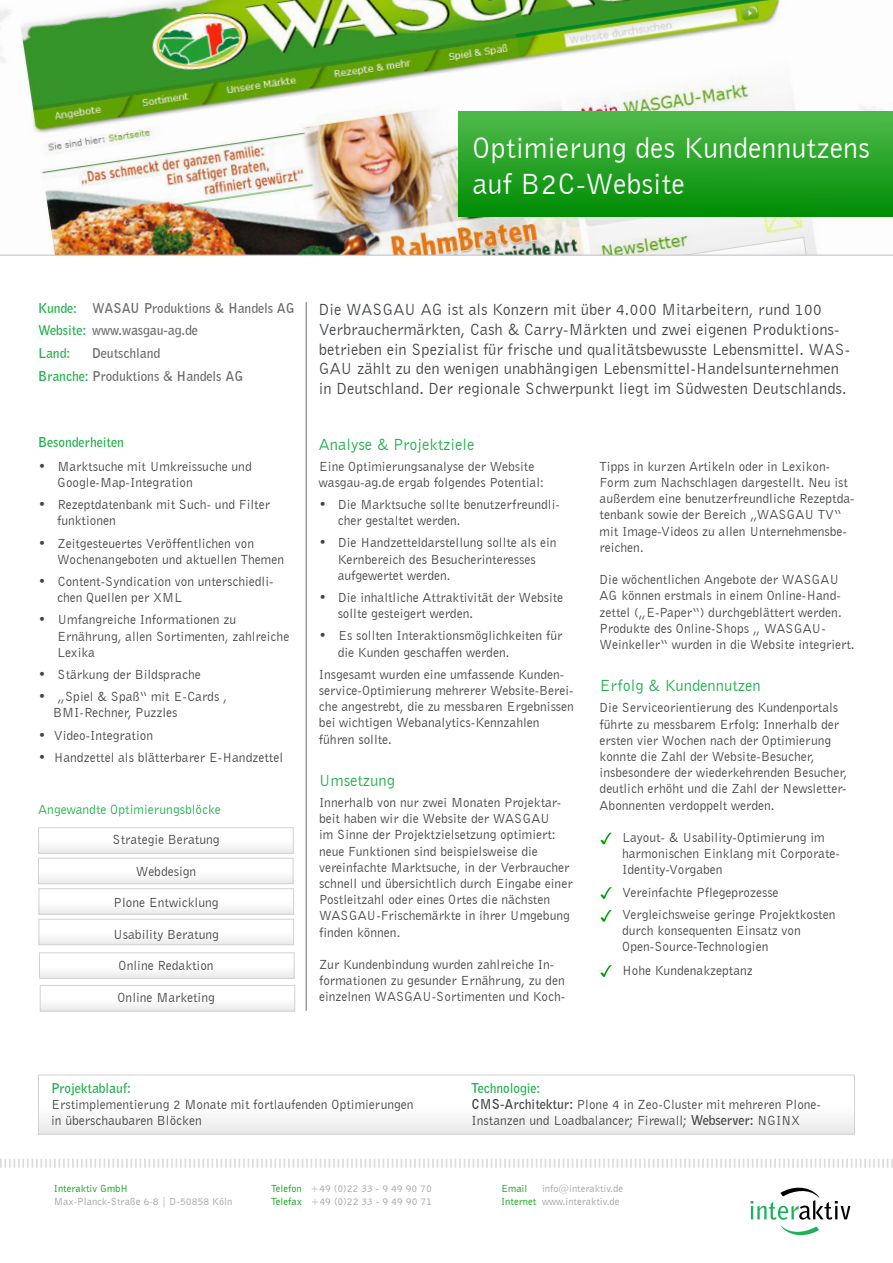
<style>
.page{position:relative;width:893px;height:1263px;background:#fff}
.page>*{position:absolute;margin:0;border:0;box-sizing:border-box;transform-origin:0 0}
.t1{font:30px/36px "Bell Gothic BT";color:#fff}
.content{font:16.5px/19.8px "Bell Gothic BT";color:#414447}
.t2{font:16.5px "Bell Gothic BT";color:#1faf4b}
.content-2{font:13.5px/16.2px "Bell Gothic BT";color:#414447}
.t3{font:700 13.5px "Bell Gothic BT";color:#6b6b6b}
.t4{font:700 13.5px "Bell Gothic BT";color:#1faf4b}
.t5{font:13.5px "Bell Gothic BT";color:#1faf4b}
.t6{font:10.5px/12.6px "Bell Gothic BT";color:#a0a0a0}
.t7{font:10.5px "Bell Gothic BT";color:#009f08}
.s1{color:#1faf4b}
.s2{font-weight:700}
.s3{color:#009f08}
</style>
<div class="page">
<svg style="left:750px;top:1187px;width:100px;height:49px"></svg>
<svg style="left:0;top:1159px;width:893px;height:9px"></svg>
<div style="left:40px;top:985px;width:255px;height:26px;background:linear-gradient(to right,#fbfbfb,#fbfbfb)"></div>
<div style="left:40px;top:985px;width:255px;height:26px;border:1px solid #d2d2d2"></div>
<div style="left:38px;top:1075px;width:816px;height:59px;background:linear-gradient(to bottom,#fff,#efefef)"></div>
<div style="left:38px;top:1075px;width:817px;height:59px;border:1px solid #d2d2d2"></div>
<img style="left:0;top:0;width:893px;height:255px">
<div style="left:39px;top:828px;width:254px;height:25px;background:linear-gradient(to right,#fbfbfb,#fbfbfb)"></div>
<div style="left:38px;top:827px;width:255px;height:26px;border:1px solid #d2d2d2"></div>
<div style="left:40px;top:953px;width:254px;height:25px;background:linear-gradient(to right,#fbfbfb,#fbfbfb)"></div>
<div style="left:39px;top:953px;width:255px;height:25px;border:1px solid #d2d2d2"></div>
<div style="left:38px;top:858px;width:255px;height:26px;background:linear-gradient(to right,#fbfbfb,#fbfbfb)"></div>
<div style="left:38px;top:858px;width:255px;height:26px;border:1px solid #d2d2d2"></div>
<div style="left:39px;top:889px;width:255px;height:25px;background:linear-gradient(to right,#fbfbfb,#fbfbfb)"></div>
<div style="left:39px;top:888px;width:255px;height:26px;border:1px solid #d2d2d2"></div>
<div style="left:39px;top:919px;width:255px;height:26px;background:linear-gradient(to right,#fbfbfb,#fbfbfb)"></div>
<div style="left:39px;top:919px;width:255px;height:26px;border:1px solid #d2d2d2"></div>
<svg style="left:601px;top:832px;width:11px;height:12px"></svg>
<svg style="left:601px;top:887px;width:11px;height:12px"></svg>
<svg style="left:601px;top:910px;width:11px;height:12px"></svg>
<svg style="left:601px;top:965px;width:11px;height:12px"></svg>
<hr style="left:306px;top:302px;width:1px;height:709px;background:#6b6b6b">
<div style="left:458px;top:112px;width:435px;height:105px;background:linear-gradient(to bottom,#51bb4b,#008c04)"></div>
<hr style="left:0;top:255px;width:893px;height:1px;background:#bebebe">
<p class="t1" style="left:472px;top:129px;width:399px">Optimierung des Kundennutzens auf B2C-Website</p>
<p class="t3" style="left:38px;top:299px;width:258px"><span class="s1">Kunde:</span> WASAU Produktions &amp; Handels AG</p>
<p class="t3" style="left:38px;top:321px;width:161px"><span class="s1">Website:</span> www.wasgau-ag.de</p>
<p class="t4" style="left:38px;top:344px;width:33px">Land:</p>
<p class="t3" style="left:92px;top:344px;width:69px">Deutschland</p>
<p class="t3" style="left:38px;top:367px;width:207px"><span class="s1">Branche:</span> Produktions &amp; Handels AG</p>
<p class="t4" style="left:38px;top:433px;width:87px">Besonderheiten</p>
<p class="content-2" style="left:38px;top:458px;width:215px">• Marktsuche mit Umkreissuche und</p>
<p class="content-2" style="left:57px;top:474px;width:137px">Google-Map-Integration</p>
<p class="content-2" style="left:38px;top:496px;width:233px">• Rezeptdatenbank mit Such- und Filter</p>
<p class="content-2" style="left:57px;top:512px;width:60px">funktionen</p>
<p class="content-2" style="left:57px;top:535px;width:229px;text-indent:-19px">• Zeitgesteuertes Veröffentlichen von<br>Wochenangeboten und aktuellen Themen</p>
<p class="content-2" style="left:38px;top:573px;width:237px">• Content-Syndication von unterschiedli-</p>
<p class="content-2" style="left:57px;top:589px;width:126px">chen Quellen per XML</p>
<p class="content-2" style="left:57px;top:611px;width:234px;text-indent:-19px">• Umfangreiche Informationen zu<br>Ernährung, allen Sortimenten, zahlreiche</p>
<p class="content-2" style="left:57px;top:644px;width:39px">Lexika</p>
<p class="content-2" style="left:38px;top:666px;width:164px">• Stärkung der Bildsprache</p>
<p class="content-2" style="left:53px;top:688px;width:175px;text-indent:-15px">• „Spiel &amp; Spaß“ mit E-Cards ,<br>BMI-Rechner, Puzzles</p>
<p class="content-2" style="left:38px;top:727px;width:116px">• Video-Integration</p>
<p class="content-2" style="left:38px;top:749px;width:246px">• Handzettel als blätterbarer E-Handzettel</p>
<p class="t5" style="left:38px;top:801px;width:184px">Angewandte Optimierungsblöcke</p>
<p class="content-2" style="left:112px;top:831px;width:109px">Strategie Beratung</p>
<p class="content-2" style="left:136px;top:863px;width:62px">Webdesign</p>
<p class="content-2" style="left:114px;top:894px;width:106px">Plone Entwicklung</p>
<p class="content-2" style="left:113px;top:926px;width:107px">Usability Beratung</p>
<p class="content-2" style="left:119px;top:957px;width:97px">Online Redaktion</p>
<p class="content-2" style="left:117px;top:989px;width:99px">Online Marketing</p>
<p class="content" style="left:319px;top:299px;width:533px">Die WASGAU AG ist als Konzern mit über 4.000 Mitarbeitern, rund 100<br>Verbrauchermärkten, Cash &amp; Carry-Märkten und zwei eigenen Produktions&shy;betrieben ein Spezialist für frische und qualitätsbewusste Lebensmittel. WAS-GAU zählt zu den wenigen unabhängigen Lebensmittel-Handelsunternehmen in Deutschland. Der regionale Schwerpunkt liegt im Südwesten Deutschlands.</p>
<p class="t2" style="left:319px;top:434px;width:157px">Analyse &amp; Projektziele</p>
<p class="content-2" style="left:319px;top:458px;width:226px">Eine Optimierungsanalyse der Website wasgau-ag.de ergab folgendes Potential:</p>
<p class="content-2" style="left:319px;top:496px;width:242px">• Die Marktsuche sollte benutzerfreundli-</p>
<p class="content-2" style="left:338px;top:512px;width:124px">cher gestaltet werden.</p>
<p class="content-2" style="left:319px;top:534px;width:239px">• Die Handzetteldarstellung sollte als ein</p>
<p class="content-2" style="left:338px;top:551px;width:199px">Kernbereich des Besucherinteresses aufgewertet werden.</p>
<p class="content-2" style="left:319px;top:589px;width:246px">• Die inhaltliche Attraktivität der Website</p>
<p class="content-2" style="left:338px;top:605px;width:137px">sollte gesteigert werden.</p>
<p class="content-2" style="left:319px;top:627px;width:245px">• Es sollten Interaktionsmöglichkeiten für</p>
<p class="content-2" style="left:338px;top:644px;width:173px">die Kunden geschaffen werden.</p>
<p class="content-2" style="left:319px;top:666px;width:256px">Insgesamt wurden eine umfassende Kunden&shy;service-Optimierung mehrerer Website-Berei&shy;che angestrebt, die zu messbaren Ergebnissen bei wichtigen Webanalytics-Kennzahlen führen sollte.</p>
<p class="t2" style="left:319px;top:770px;width:78px">Umsetzung</p>
<p class="content-2" style="left:319px;top:794px;width:255px">Innerhalb von nur zwei Monaten Projektar&shy;beit haben wir die Website der WASGAU<br>im Sinne der Projektzielsetzung optimiert: neue Funktionen sind beispielsweise die vereinfachte Marktsuche, in der Verbraucher schnell und übersichtlich durch Eingabe einer Postleitzahl oder eines Ortes die nächsten WASGAU-Frischemärkte in ihrer Umgebung finden können.</p>
<p class="content-2" style="left:319px;top:956px;width:248px">Zur Kundenbindung wurden zahlreiche In&shy;formationen zu gesunder Ernährung, zu den einzelnen WASGAU-Sortimenten und Koch-</p>
<p class="content-2" style="left:600px;top:458px;width:257px">Tipps in kurzen Artikeln oder in Lexikon-Form zum Nachschlagen dargestellt. Neu ist außerdem eine benutzerfreundliche Rezeptda&shy;tenbank sowie der Bereich „WASGAU TV“ mit Image-Videos zu allen Unternehmensbe&shy;reichen.</p>
<p class="content-2" style="left:600px;top:571px;width:257px">Die wöchentlichen Angebote der WASGAU AG können erstmals in einem Online-Hand&shy;zettel („E-Paper“) durchgeblättert werden.<br>Produkte des Online-Shops „ WASGAU-Weinkeller“ wurden in die Website integriert.</p>
<p class="t2" style="left:600px;top:675px;width:163px">Erfolg &amp; Kundennutzen</p>
<p class="content-2" style="left:600px;top:699px;width:249px">Die Serviceorientierung des Kundenportals führte zu messbarem Erfolg: Innerhalb der ersten vier Wochen nach der Optimierung konnte die Zahl der Website-Besucher, insbesondere der wiederkehrenden Besucher, deutlich erhöht und die Zahl der Newsletter-Abonnenten verdoppelt werden.</p>
<p class="content-2" style="left:622px;top:829px;width:204px">Layout- &amp; Usability-Optimierung im</p>
<p class="content-2" style="left:622px;top:845px;width:219px">harmonischen Einklang mit Corporate-</p>
<p class="content-2" style="left:622px;top:861px;width:102px">Identity-Vorgaben</p>
<p class="content-2" style="left:622px;top:884px;width:158px">Vereinfachte Pflegeprozesse</p>
<p class="content-2" style="left:622px;top:906px;width:215px">Vergleichsweise geringe Projektkosten</p>
<p class="content-2" style="left:622px;top:922px;width:180px">durch konsequenten Einsatz von</p>
<p class="content-2" style="left:622px;top:938px;width:148px">Open-Source-Technologien</p>
<p class="content-2" style="left:622px;top:962px;width:132px">Hohe Kundenakzeptanz</p>
<p class="t4" style="left:51px;top:1079px;width:81px">Projektablauf:</p>
<p class="t4" style="left:472px;top:1079px;width:70px">Technologie:</p>
<p class="content-2" style="left:51px;top:1095px;width:364px">Erstimplementierung 2 Monate mit fortlaufenden Optimierungen in überschaubaren Blöcken</p>
<p class="content-2" style="left:472px;top:1095px;width:351px"><span class="s2">CMS-Architektur:</span> Plone 4 in Zeo-Cluster mit mehreren Plone-<br>Instanzen und Loadbalancer; Firewall; <span class="s2">Webserver:</span> NGINX</p>
<p class="t7" style="left:54px;top:1182px;width:76px">Interaktiv GmbH</p>
<p class="t6" style="left:54px;top:1195px;width:180px">Max-Planck-Straße 6-8 | D-50858 Köln</p>
<p class="t6" style="left:271px;top:1182px;width:162px"><span class="s3">Telefon</span> +49 (0)22 33 - 9 49 90 70<br><span class="s3">Telefax</span> +49 (0)22 33 - 9 49 90 71</p>
<p class="t6" style="left:501px;top:1182px;width:124px;text-indent:41px">info@interaktiv.de<br><span class="s3">Internet</span> www.interaktiv.de</p>
<p class="t7" style="left:501px;top:1182px;width:28px">Email</p>
</div>
